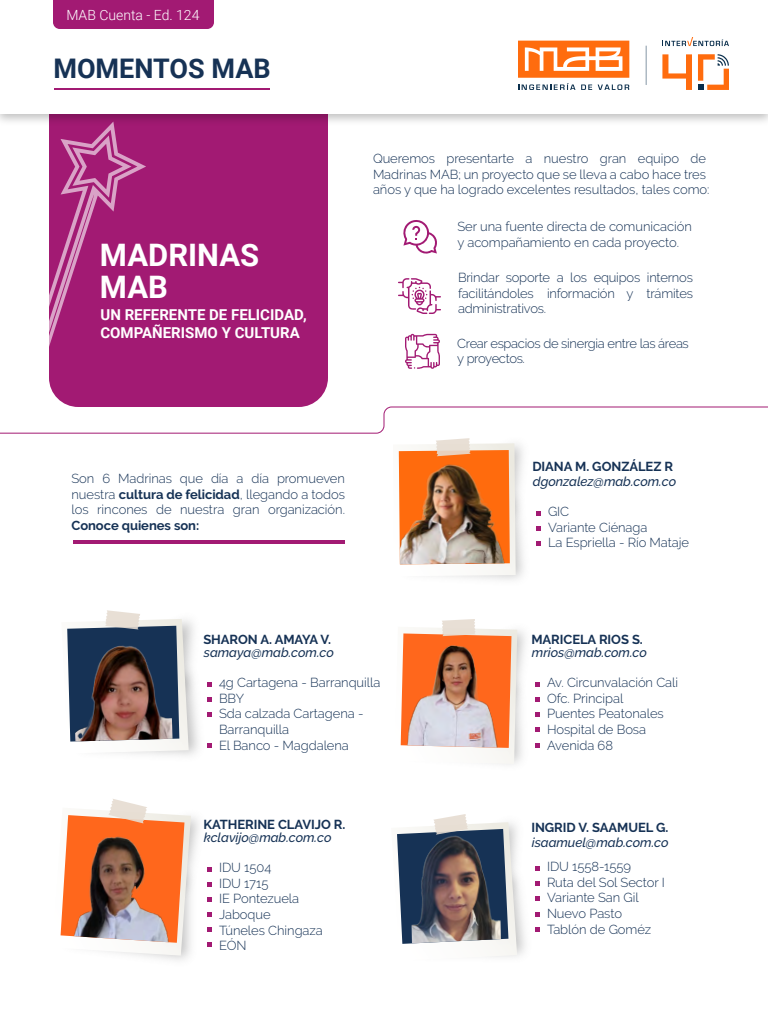
<style>
.page{position:relative;width:768px;height:1009px;background:#fff}
.page>*{position:absolute;margin:0;border:0;box-sizing:border-box;transform-origin:0 0}
.t1{font:700 31px/32px "Roboto";color:#fff}
.t2{font:700 27px "Roboto";color:#163255}
.t3{font:700 15px/18px "Roboto";color:#fff}
.t4{font:300 14px "Roboto";color:#fff}
.t5{font:300 13px/15.6px "Raleway";letter-spacing:-.005em;color:#163255}
.t6{font:700 13px "Raleway";letter-spacing:-.005em;color:#163255}
.t7{font:italic 500 13px "Raleway";letter-spacing:-.005em;color:#163255}
.t8{font:300 13px/15.6px "Raleway";letter-spacing:-.025em;color:#163255}
.s1{font-weight:700}
</style>
<div class="page">
<div style="left:49px;top:0;width:279px;height:407px;background:#a21a73;border-radius:29px"></div>
<img style="left:0;top:114px;width:768px;height:8px">
<div style="left:0;top:0;width:768px;height:114px;background:#fff"></div>
<hr style="left:54px;top:88px;width:216px;height:2px;background:#a21a73">
<div style="left:53px;top:0;width:161px;height:29px;background:#a21a73"></div>
<svg style="left:60px;top:799px;width:131px;height:157px"></svg>
<svg style="left:397px;top:619px;width:120px;height:145px"></svg>
<img style="left:393px;top:438px;width:123px;height:138px">
<svg style="left:62px;top:610px;width:127px;height:144px"></svg>
<svg style="left:392px;top:814px;width:125px;height:146px"></svg>
<svg style="left:536px;top:511px;width:5px;height:5px"></svg>
<svg style="left:536px;top:526px;width:5px;height:5px"></svg>
<svg style="left:536px;top:541px;width:5px;height:5px"></svg>
<svg style="left:535px;top:682px;width:5px;height:5px"></svg>
<svg style="left:535px;top:697px;width:5px;height:5px"></svg>
<svg style="left:535px;top:712px;width:5px;height:5px"></svg>
<svg style="left:535px;top:727px;width:5px;height:5px"></svg>
<svg style="left:535px;top:743px;width:5px;height:5px"></svg>
<svg style="left:535px;top:866px;width:5px;height:5px"></svg>
<svg style="left:535px;top:881px;width:5px;height:5px"></svg>
<svg style="left:535px;top:896px;width:5px;height:5px"></svg>
<svg style="left:535px;top:912px;width:5px;height:5px"></svg>
<svg style="left:535px;top:927px;width:5px;height:5px"></svg>
<svg style="left:207px;top:682px;width:5px;height:5px"></svg>
<svg style="left:207px;top:697px;width:5px;height:5px"></svg>
<svg style="left:207px;top:712px;width:5px;height:5px"></svg>
<svg style="left:207px;top:743px;width:5px;height:5px"></svg>
<svg style="left:207px;top:867px;width:5px;height:5px"></svg>
<svg style="left:207px;top:882px;width:5px;height:5px"></svg>
<svg style="left:207px;top:897px;width:5px;height:5px"></svg>
<svg style="left:207px;top:912px;width:5px;height:5px"></svg>
<svg style="left:207px;top:927px;width:5px;height:5px"></svg>
<svg style="left:207px;top:942px;width:5px;height:5px"></svg>
<svg style="left:0;top:379px;width:768px;height:54px"></svg>
<hr style="left:73px;top:540px;width:272px;height:4px;background:#a21a73">
<svg style="left:403px;top:220px;width:34px;height:34px"></svg>
<svg style="left:398px;top:278px;width:43px;height:36px"></svg>
<svg style="left:405px;top:334px;width:35px;height:35px"></svg>
<svg style="left:49px;top:122px;width:97px;height:285px"></svg>
<svg style="left:646px;top:46px;width:1px;height:39px"></svg>
<svg style="left:518px;top:41px;width:111px;height:49px"></svg>
<svg style="left:662px;top:54px;width:30px;height:36px"></svg>
<svg style="left:662px;top:37px;width:67px;height:9px"></svg>
<svg style="left:698px;top:54px;width:31px;height:36px"></svg>
<p class="t4" style="left:66px;top:6px;width:135px">MAB Cuenta - Ed. 124</p>
<h2 class="t2" style="left:53px;top:50px;width:219px">MOMENTOS MAB</h2>
<h1 class="t1" style="left:100px;top:238px;width:161px">MADRINAS<br>MAB</h1>
<p class="t3" style="left:100px;top:305px;width:208px">UN REFERENTE DE FELICIDAD,<br>COMPAÑERISMO Y CULTURA</p>
<p class="t5" style="left:373px;top:151px;width:338px">Queremos presentarte a nuestro gran equipo de<br>Madrinas MAB; un proyecto que se lleva a cabo hace tres años y que ha logrado excelentes resultados, tales como:</p>
<p class="t5" style="left:458px;top:219px;width:236px">Ser una fuente directa de comunicación y acompañamiento en cada proyecto.</p>
<p class="t5" style="left:458px;top:270px;width:237px;text-align:justify">Brindar soporte a los equipos internos facilitándoles información y trámites administrativos.</p>
<p class="t8" style="left:457px;top:335px;width:233px">Crear espacios de sinergia entre las áreas y proyectos.</p>
<p class="t5" style="left:72px;top:471px;width:275px;text-align:justify">Son 6 Madrinas que día a día promueven nuestra <span class="s1">cultura de felicidad</span>, llegando a todos los rincones de nuestra gran organización.</p>
<p class="t6" style="left:72px;top:518px;width:129px">Conoce quienes son:</p>
<p class="t6" style="left:203px;top:632px;width:129px">SHARON A. AMAYA V.</p>
<p class="t6" style="left:532px;top:459px;width:142px">DIANA M. GONZÁLEZ R</p>
<p class="t7" style="left:533px;top:474px;width:145px">dgonzalez@mab.com.co</p>
<p class="t5" style="left:548px;top:504px;width:143px">GIC<br>Variante Ciénaga<br>La Espriella - Río Mataje</p>
<p class="t6" style="left:531px;top:632px;width:113px">MARICELA RIOS S.</p>
<p class="t7" style="left:204px;top:645px;width:132px">samaya@mab.com.co</p>
<p class="t5" style="left:219px;top:675px;width:163px">4g Cartagena - Barranquilla<br>BBY<br>Sda calzada Cartagena -<br>Barranquilla<br>El Banco - Magdalena</p>
<p class="t6" style="left:203px;top:817px;width:144px">KATHERINE CLAVIJO R.</p>
<p class="t7" style="left:204px;top:830px;width:129px">kclavijo@mab.com.co</p>
<p class="t5" style="left:219px;top:860px;width:105px">IDU 1504<br>IDU 1715<br>IE Pontezuela<br>Jaboque<br>Túneles Chingaza<br>EÓN</p>
<p class="t7" style="left:532px;top:645px;width:117px">mrios@mab.com.co</p>
<p class="t5" style="left:547px;top:675px;width:133px">Av. Circunvalación Cali<br>Ofc. Principal<br>Puentes Peatonales<br>Hospital de Bosa<br>Avenida 68</p>
<p class="t6" style="left:531px;top:820px;width:139px">INGRID V. SAAMUEL G.</p>
<p class="t7" style="left:532px;top:835px;width:138px">isaamuel@mab.com.co</p>
<p class="t5" style="left:547px;top:859px;width:119px">IDU 1558-1559<br>Ruta del Sol Sector I<br>Variante San Gil<br>Nuevo Pasto<br>Tablón de Goméz</p>
</div>
